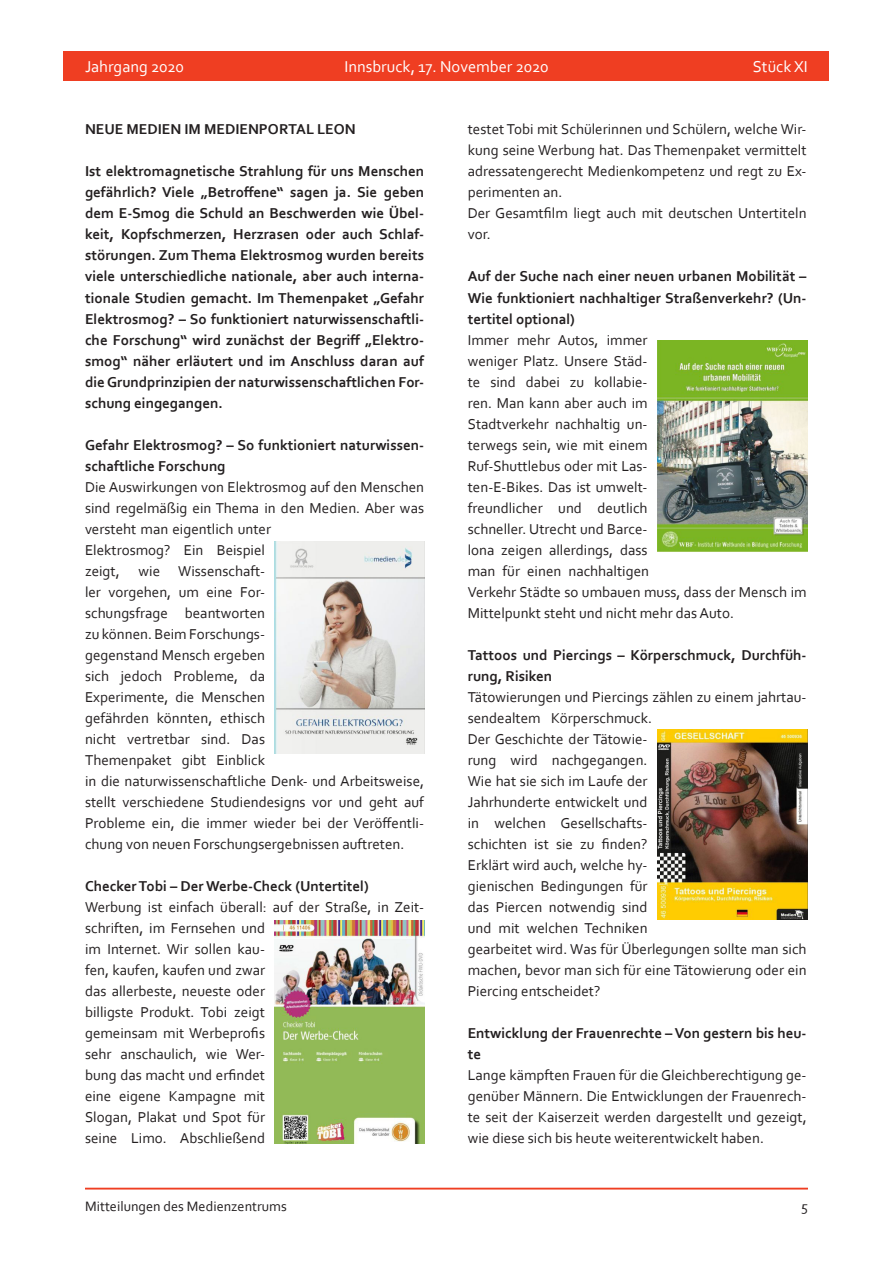
<style>
.page{position:relative;width:893px;height:1263px;background:#fff}
.page>*{position:absolute;margin:0;border:0;box-sizing:border-box;transform-origin:0 0}
.t1{font:16.5px "Corbel";color:#fff}
.t2{font:15px/21px "Corbel";color:#231f20}
.t3{font:700 15px/21px "Corbel";color:#231f20}
.t4{font:14.25px "Corbel";color:#231f20}
</style>
<div class="page">
<div style="left:64px;top:51px;width:765px;height:30px;background:#ef3e22"></div>
<hr style="left:85px;top:1188px;width:723px;height:1px;background:#ef3e22">
<img style="left:657px;top:729px;width:150px;height:191px">
<img style="left:275px;top:541px;width:150px;height:212px">
<img style="left:275px;top:921px;width:150px;height:223px">
<img style="left:657px;top:340px;width:150px;height:211px">
<p class="t1" style="left:85px;top:56px;width:101px">Jahrgang 2020</p>
<p class="t1" style="left:344px;top:56px;width:206px">Innsbruck, 17. November 2020</p>
<p class="t1" style="left:753px;top:56px;width:57px">Stück XI</p>
<p class="t1" style="left:342px;top:56px;width:210px">Innsbruck, 15 September 2020</p>
<p class="t1" style="left:794px;top:56px;width:15px">IX</p>
<p class="t3" style="left:85px;top:119px;width:272px">NEUE MEDIEN IM MEDIENPORTAL LEON</p>
<p class="t3" style="left:85px;top:161px;width:341px;text-align:justify">Ist elektromagnetische Strahlung für uns Menschen gefährlich? Viele „Betroffene“ sagen ja. Sie geben dem E-Smog die Schuld an Beschwerden wie Übel&shy;keit, Kopfschmerzen, Herzrasen oder auch Schlaf&shy;störungen. Zum Thema Elektrosmog wurden bereits viele unterschiedliche nationale, aber auch interna&shy;tionale Studien gemacht. Im Themenpaket „Gefahr Elektrosmog? – So funktioniert naturwissenschaftli&shy;che Forschung“ wird zunächst der Begriff „Elektro&shy;smog“ näher erläutert und im Anschluss daran auf die Grundprinzipien der naturwissenschaftlichen For&shy;schung eingegangen.</p>
<p class="t3" style="left:85px;top:434px;width:341px">Gefahr Elektrosmog? – So funktioniert naturwissen&shy;schaftliche Forschung</p>
<p class="t2" style="left:85px;top:476px;width:340px">Die Auswirkungen von Elektrosmog auf den Menschen sind regelmäßig ein Thema in den Medien. Aber was versteht man eigentlich unter<br>Elektrosmog? Ein Beispiel<br>zeigt,</p>
<p class="t2" style="left:85px;top:560px;width:341px;text-indent:54px">wie Wissenschaft-<br>ler vorgehen, um eine For-<br>schungsfrage beantworten<br>zu können. Beim Forschungs-<br>gegenstand Mensch ergeben<br>sich jedoch Probleme, da<br>Experimente, die Menschen<br>gefährden könnten, ethisch<br>nicht vertretbar sind. Das<br>Themenpaket gibt Einblick<br>in die naturwissenschaftliche Denk- und Arbeitsweise, stellt verschiedene Studiendesigns vor und geht auf Probleme ein, die immer wieder bei der Veröffentli&shy;chung von neuen Forschungsergebnissen auftreten.</p>
<p class="t3" style="left:85px;top:875px;width:285px">Checker Tobi – Der Werbe-Check (Untertitel)</p>
<p class="t2" style="left:85px;top:896px;width:341px">Werbung ist einfach überall: auf der Straße, in Zeit&shy;schriften, im Fernsehen und<br>im Internet. Wir sollen kau-<br>fen, kaufen, kaufen und zwar<br>das allerbeste, neueste oder<br>billigste Produkt. Tobi zeigt<br>gemeinsam mit Werbeprofis<br>sehr anschaulich, wie Wer-<br>bung das macht und erfindet<br>eine eigene Kampagne mit<br>Slogan, Plakat und Spot für<br>seine Limo. Abschließend</p>
<p class="t2" style="left:468px;top:119px;width:340px;text-align:justify">testet Tobi mit Schülerinnen und Schülern, welche Wir&shy;kung seine Werbung hat. Das Themenpaket vermittelt adressatengerecht Medienkompetenz und regt zu Ex&shy;perimenten an.</p>
<p class="t2" style="left:468px;top:203px;width:340px">Der Gesamtfilm liegt auch mit deutschen Untertiteln vor.</p>
<p class="t3" style="left:468px;top:266px;width:340px;text-align:justify">Auf der Suche nach einer neuen urbanen Mobilität – Wie funktioniert nachhaltiger Straßenverkehr? (Un&shy;tertitel optional)</p>
<p class="t2" style="left:468px;top:329px;width:340px">Immer mehr Autos, immer<br>weniger Platz. Unsere Städ-<br>te sind dabei zu kollabie-<br>ren. Man kann aber auch im<br>Stadtverkehr nachhaltig un-<br>terwegs sein, wie mit einem<br>Ruf-Shuttlebus oder mit Las-<br>ten-E-Bikes. Das ist umwelt-<br>freundlicher und deutlich<br>schneller. Utrecht und Barce-<br>lona zeigen allerdings, dass<br>man für einen nachhaltigen<br>Verkehr Städte so umbauen muss, dass der Mensch im<br>Mittelpunkt steht und nicht mehr das Auto.</p>
<p class="t3" style="left:468px;top:644px;width:340px">Tattoos und Piercings – Körperschmuck, Durchfüh&shy;rung, Risiken</p>
<p class="t2" style="left:468px;top:686px;width:340px">Tätowierungen und Piercings zählen zu einem jahrtau&shy;sendealtem Körperschmuck.<br>Der Geschichte der Tätowie-<br>rung wird nachgegangen.<br>Wie hat sie sich im Laufe der<br>Jahrhunderte entwickelt und<br>in welchen Gesellschafts-<br>schichten ist sie zu finden?<br>Erklärt wird auch, welche hy-<br>gienischen Bedingungen für<br>das Piercen notwendig sind<br>und mit welchen Techniken<br>gearbeitet wird. Was für Überlegungen sollte man sich machen, bevor man sich für eine Tätowierung oder ein<br>Piercing entscheidet?</p>
<p class="t3" style="left:468px;top:1022px;width:340px">Entwicklung der Frauenrechte – Von gestern bis heu&shy;te</p>
<p class="t2" style="left:468px;top:1064px;width:340px;text-align:justify">Lange kämpften Frauen für die Gleichberechtigung ge&shy;genüber Männern. Die Entwicklungen der Frauenrech&shy;te seit der Kaiserzeit werden dargestellt und gezeigt, wie diese sich bis heute weiterentwickelt haben.</p>
<p class="t4" style="left:85px;top:1197px;width:203px">Mitteilungen des Medienzentrums</p>
<p class="t4" style="left:801px;top:1197px;width:8px">5</p>
</div>
